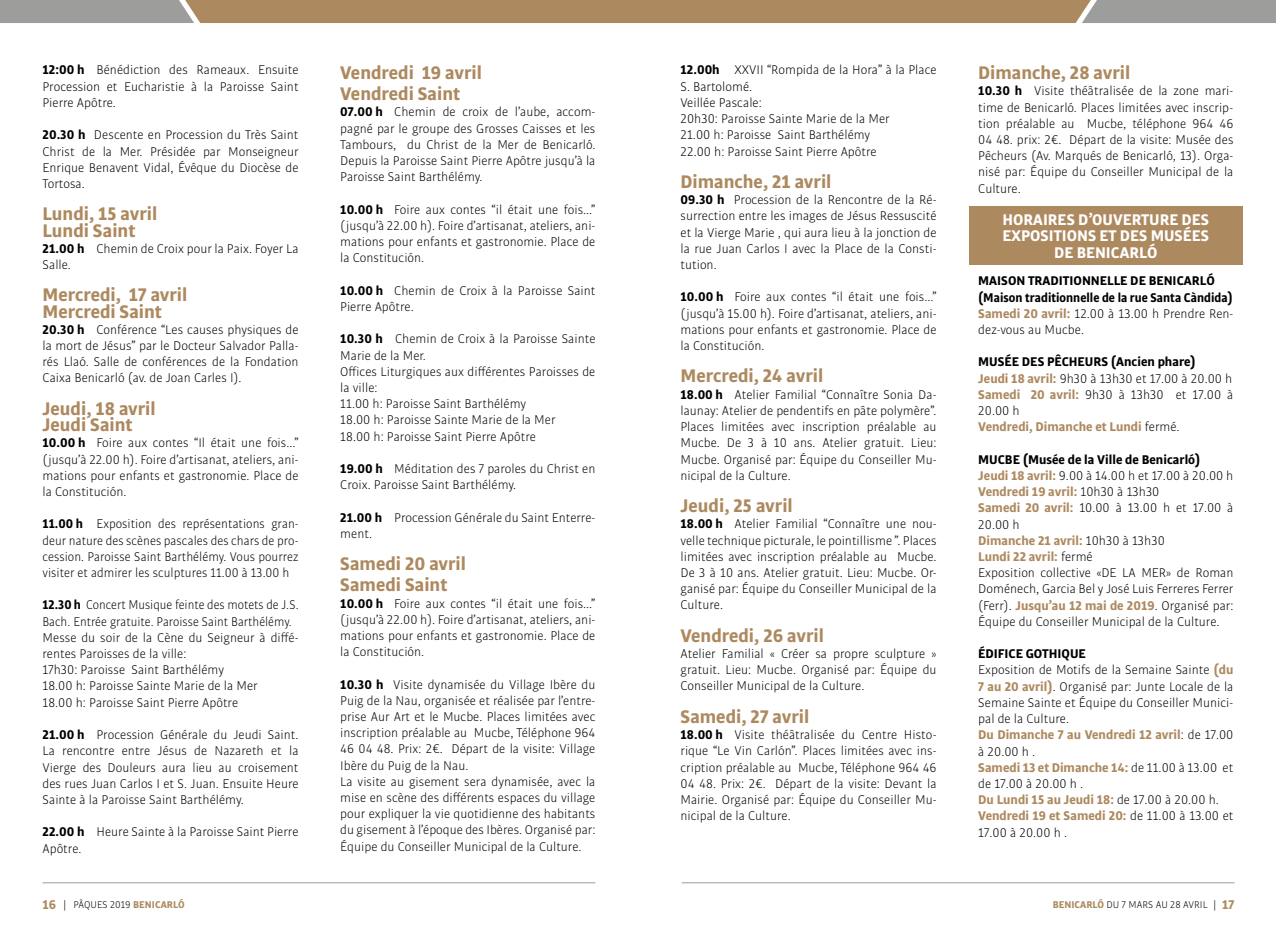
<style>
.page{position:relative;width:1276px;height:936px;background:#fff}
.page>*{position:absolute;margin:0;border:0;box-sizing:border-box;transform-origin:0 0}
.t1{font:700 19.5px/16.2px "Bulo";color:#ad895f}
.t2{font:700 16.5px/16.2px "Bulo";color:#fff;text-align:center}
.t3{font:300 13.5px/16.2px "Bulo";color:#000;text-align:justify}
.t4{font:300 13.5px/16.2px "Bulo";color:#000;scale:.95 1}
.t5{font:700 13.5px/16.2px "Bulo";color:#000}
.t6{font:700 13.5px "Bulo";color:#ad895f}
.t7{font:300 10.5px "Bulo";color:#000}
.t8{font:700 10.5px "Bulo";color:#ad895f}
.s1{font-weight:700}
.s2{color:#ad895f}
.s3{font-weight:300}
.s4{font-weight:700;color:#ad895f}
.s5{font-weight:700;font-size:13.5px;color:#ad895f}
.s6{font-weight:300;color:#000}
.s7{font-weight:300;font-size:10.5px;color:#000}
</style>
<div class="page">
<hr style="left:43px;top:882px;width:552px;height:1px;background:#9d9d9c">
<hr style="left:681px;top:882px;width:553px;height:1px;background:#9d9d9c">
<div style="left:969px;top:207px;width:273px;height:58px;background:#ad895f"></div>
<svg style="left:0;top:0;width:1276px;height:23px;background:#a98f72"></svg>
<p class="t3" style="left:43px;top:62px;width:257px"><span class="s1">12:00 h</span> Bénédiction des Rameaux. Ensuite Procession et Eucharistie à la Paroisse Saint Pierre Apôtre.</p>
<p class="t3" style="left:43px;top:127px;width:258px"><span class="s1">20.30 h</span> Descente en Procession du Très Saint Christ de la Mer. Présidée par Monseigneur Enrique Benavent Vidal, Évêque du Diocèse de Tortosa.</p>
<h1 class="t1" style="left:43px;top:205px;width:116px">Lundi, 15 avril<br>Lundi Saint</h1>
<p class="t3" style="left:43px;top:240px;width:257px"><span class="s1">21.00 h</span> Chemin de Croix pour la Paix. Foyer La<br>Salle.</p>
<h1 class="t1" style="left:43px;top:286px;width:146px">Mercredi, 17 avril<br>Mercredi Saint</h1>
<p class="t3" style="left:43px;top:321px;width:257px"><span class="s1">20.30 h</span> Conférence “Les causes physiques de la mort de Jésus” par le Docteur Salvador Palla&shy;rés Llaó. Salle de conférences de la Fondation Caixa Benicarló (av. de Joan Carles I).</p>
<h1 class="t1" style="left:43px;top:400px;width:115px">Jeudi, 18 avril<br>Jeudi Saint</h1>
<p class="t3" style="left:43px;top:434px;width:257px"><span class="s1">10.00 h</span> Foire aux contes “Il était une fois...” (jusqu’à 22.00 h). Foire d’artisanat, ateliers, ani&shy;mations pour enfants et gastronomie. Place de la Constitución.</p>
<p class="t3" style="left:43px;top:515px;width:257px"><span class="s1">11.00 h</span> Exposition des représentations gran&shy;deur nature des scènes pascales des chars de pro&shy;cession. Paroisse Saint Barthélémy. Vous pourrez visiter et admirer les sculptures 11.00 à 13.00 h</p>
<p class="t4" style="left:43px;top:596px;width:271px"><span class="s1">12.30 h</span> Concert Musique feinte des motets de J.S.<br>Bach. Entrée gratuite. Paroisse Saint Barthélémy.<br>Messe du soir de la Cène du Seigneur à diffé&shy;rentes Paroisses de la ville:<br>17h30: Paroisse Saint Barthélémy<br>18.00 h: Paroisse Sainte Marie de la Mer<br>18.00 h: Paroisse Saint Pierre Apôtre</p>
<p class="t3" style="left:43px;top:726px;width:257px"><span class="s1">21.00 h</span> Procession Générale du Jeudi Saint.<br>La rencontre entre Jésus de Nazareth et la Vierge des Douleurs aura lieu au croisement des rues Juan Carlos I et S. Juan. Ensuite Heure Sainte à la Paroisse Saint Barthélémy.</p>
<p class="t3" style="left:43px;top:823px;width:257px"><span class="s1">22.00 h</span> Heure Sainte à la Paroisse Saint Pierre<br>Apôtre.</p>
<h1 class="t1" style="left:340px;top:62px;width:143px;line-height:21px">Vendredi 19 avril<br>Vendredi Saint</h1>
<p class="t3" style="left:340px;top:104px;width:257px"><span class="s1">07.00 h</span> Chemin de croix de l’aube, accom&shy;pagné par le groupe des Grosses Caisses et les Tambours, du Christ de la Mer de Benicarló.<br>Depuis la Paroisse Saint Pierre Apôtre jusqu’à la Paroisse Saint Barthélémy.</p>
<p class="t3" style="left:340px;top:201px;width:257px"><span class="s1">10.00 h</span> Foire aux contes “il était une fois...” (jusqu’à 22.00 h). Foire d’artisanat, ateliers, ani&shy;mations pour enfants et gastronomie. Place de la Constitución.</p>
<p class="t3" style="left:340px;top:282px;width:257px"><span class="s1">10.00 h</span> Chemin de Croix à la Paroisse Saint<br>Pierre Apôtre.</p>
<p class="t3" style="left:340px;top:330px;width:257px;text-align:left"><span class="s1">10.30 h</span> Chemin de Croix à la Paroisse Sainte<br>Marie de la Mer.<br>Offices Liturgiques aux différentes Paroisses de la ville:<br>11.00 h: Paroisse Saint Barthélémy<br>18.00 h: Paroisse Sainte Marie de la Mer<br>18.00 h: Paroisse Saint Pierre Apôtre</p>
<p class="t3" style="left:340px;top:460px;width:257px"><span class="s1">19.00 h</span> Méditation des 7 paroles du Christ en<br>Croix. Paroisse Saint Barthélémy.</p>
<p class="t3" style="left:340px;top:509px;width:257px"><span class="s1">21.00 h</span> Procession Générale du Saint Enterre&shy;ment.</p>
<h1 class="t1" style="left:340px;top:553px;width:127px;line-height:21px">Samedi 20 avril<br>Samedi Saint</h1>
<p class="t3" style="left:340px;top:594px;width:257px"><span class="s1">10.00 h</span> Foire aux contes “il était une fois...” (jusqu’à 22.00 h). Foire d’artisanat, ateliers, ani&shy;mations pour enfants et gastronomie. Place de la Constitución.</p>
<p class="t3" style="left:340px;top:675px;width:257px;text-align:left"><span class="s1">10.30 h</span> Visite dynamisée du Village Ibère du Puig de la Nau, organisée et réalisée par l’entre&shy;prise Aur Art et le Mucbe. Places limitées avec inscription préalable au Mucbe, Téléphone 964<br>46 04 48. Prix: 2€. Départ de la visite: Village Ibère du Puig de la Nau.<br>La visite au gisement sera dynamisée, avec la mise en scène des différents espaces du village pour expliquer la vie quotidienne des habitants du gisement à l’époque des Ibères. Organisé par:<br>Équipe du Conseiller Municipal de la Culture.</p>
<p class="t3" style="left:680px;top:62px;width:258px;text-align:left"><span class="s1">12.00h</span> XXVII “Rompida de la Hora” à la Place<br>S. Bartolomé.<br>Veillée Pascale:<br>20h30: Paroisse Sainte Marie de la Mer<br>21.00 h: Paroisse Saint Barthélémy<br>22.00 h: Paroisse Saint Pierre Apôtre</p>
<h1 class="t1" style="left:680px;top:173px;width:152px">Dimanche, 21 avril</h1>
<p class="t3" style="left:680px;top:191px;width:257px"><span class="s1">09.30 h</span> Procession de la Rencontre de la Ré&shy;surrection entre les images de Jésus Ressuscité et la Vierge Marie , qui aura lieu à la jonction de la rue Juan Carlos I avec la Place de la Consti&shy;tution.</p>
<p class="t3" style="left:680px;top:289px;width:258px"><span class="s1">10.00 h</span> Foire aux contes “il était une fois...” (jusqu’à 15.00 h). Foire d’artisanat, ateliers, ani&shy;mations pour enfants et gastronomie. Place de la Constitución.</p>
<h1 class="t1" style="left:680px;top:367px;width:144px">Mercredi, 24 avril</h1>
<p class="t3" style="left:680px;top:386px;width:257px"><span class="s1">18.00 h</span> Atelier Familial “Connaître Sonia Da&shy;launay: Atelier de pendentifs en pâte polymère”.<br>Places limitées avec inscription préalable au Mucbe. De 3 à 10 ans. Atelier gratuit. Lieu:<br>Mucbe. Organisé par: Équipe du Conseiller Mu&shy;nicipal de la Culture.</p>
<h1 class="t1" style="left:680px;top:497px;width:114px">Jeudi, 25 avril</h1>
<p class="t3" style="left:680px;top:515px;width:257px"><span class="s1">18.00 h</span> Atelier Familial “Connaître une nou&shy;velle technique picturale, le pointillisme ”. Places limitées avec inscription préalable au Mucbe.<br>De 3 à 10 ans. Atelier gratuit. Lieu: Mucbe. Or&shy;ganisé par: Équipe du Conseiller Municipal de la Culture.</p>
<h1 class="t1" style="left:680px;top:626px;width:145px">Vendredi, 26 avril</h1>
<p class="t3" style="left:680px;top:645px;width:257px">Atelier Familial « Créer sa propre sculpture » gratuit. Lieu: Mucbe. Organisé par: Équipe du Conseiller Municipal de la Culture.</p>
<h1 class="t1" style="left:680px;top:707px;width:130px">Samedi, 27 avril</h1>
<p class="t3" style="left:680px;top:726px;width:258px"><span class="s1">18.00 h</span> Visite théâtralisée du Centre Histo&shy;rique “Le Vin Carlón”. Places limitées avec ins&shy;cription préalable au Mucbe, Téléphone 964 46<br>04 48. Prix: 2€. Départ de la visite: Devant la Mairie. Organisé par: Équipe du Conseiller Mu&shy;nicipal de la Culture.</p>
<h1 class="t1" style="left:978px;top:64px;width:153px">Dimanche, 28 avril</h1>
<p class="t3" style="left:978px;top:83px;width:257px"><span class="s1">10.30 h</span> Visite théâtralisée de la zone mari&shy;time de Benicarló. Places limitées avec inscrip&shy;tion préalable au Mucbe, téléphone 964 46<br>04 48. prix: 2€. Départ de la visite: Musée des Pêcheurs (Av. Marqués de Benicarló, 13). Orga&shy;nisé par: Équipe du Conseiller Municipal de la Culture.</p>
<p class="t2" style="left:1002px;top:211px;width:208px">HORAIRES D’OUVERTURE DES<br>EXPOSITIONS ET DES MUSÉES<br>DE BENICARLÓ</p>
<p class="t5" style="left:978px;top:272px;width:257px">MAISON TRADITIONNELLE DE BENICARLÓ (Maison traditionnelle de la rue Santa Càndida)<br><span class="s2">Samedi 20 avril:</span> <span class="s3">12.00 à 13.00 h Prendre Ren&shy;dez-vous au Mucbe.</span></p>
<p class="t3" style="left:978px;top:354px;width:257px;text-align:left"><span class="s1">MUSÉE DES PÊCHEURS (Ancien phare)<br></span><span class="s4">Jeudi 18 avril:</span> 9h30 à 13h30 et 17.00 à 20.00 h<br><span class="s4">Samedi 20 avril:</span> 9h30 à 13h30 et 17.00 à<br>20.00 h<br><span class="s4">Vendredi, Dimanche et Lundi</span> fermé.</p>
<p class="t3" style="left:978px;top:451px;width:257px;text-align:left"><span class="s1">MUCBE (Musée de la Ville de Benicarló)<br></span><span class="s4">Jeudi 18 avril:</span> 9.00 à 14.00 h et 17.00 à 20.00 h <span class="s4">Vendredi 19 avril:</span> 10h30 à 13h30<br><span class="s4">Samedi 20 avril:</span> 10.00 à 13.00 h et 17.00 à 20.00 h<br><span class="s4">Dimanche 21 avril:</span> 10h30 à 13h30<br><span class="s4">Lundi 22 avril:</span> fermé<br>Exposition collective «DE LA MER» de Roman Doménech, Garcia Bel y José Luis Ferreres Ferrer (Ferr). <span class="s4">Jusqu’au 12 mai de 2019</span>. Organisé par:<br>Équipe du Conseiller Municipal de la Culture.</p>
<p class="t3" style="left:978px;top:645px;width:257px;text-align:left"><span class="s1">ÉDIFICE GOTHIQUE<br></span>Exposition de Motifs de la Semaine Sainte <span class="s4">(du<br>7 au 20 avril)</span>. Organisé par: Junte Locale de la<br>Semaine Sainte et Équipe du Conseiller Munici&shy;pal de la Culture.<br><span class="s4">Du Dimanche 7 au Vendredi 12 avril</span>: de 17.00 à 20.00 h .<br><span class="s4">Samedi 13 et Dimanche 14:</span> de 11.00 à 13.00 et de 17.00 à 20.00 h .<br><span class="s4">Du Lundi 15 au Jeudi 18:</span> de 17.00 à 20.00 h.<br><span class="s4">Vendredi 19 et Samedi 20:</span> de 11.00 à 13.00 et<br>17.00 à 20.00 h .</p>
<p class="t7" style="left:43px;top:897px;width:144px"><span class="s5">16</span> | PÂQUES 2019 <span class="s4">BENICARLÓ</span></p>
<p class="t8" style="left:1052px;top:897px;width:83px">BENICARLÓ <span class="s6">Du 7 mars</span></p>
<p class="t7" style="left:1155px;top:897px;width:34px">au 28 avril</p>
<p class="t6" style="left:1212px;top:895px;width:24px"><span class="s7">|</span> 17</p>
</div>
